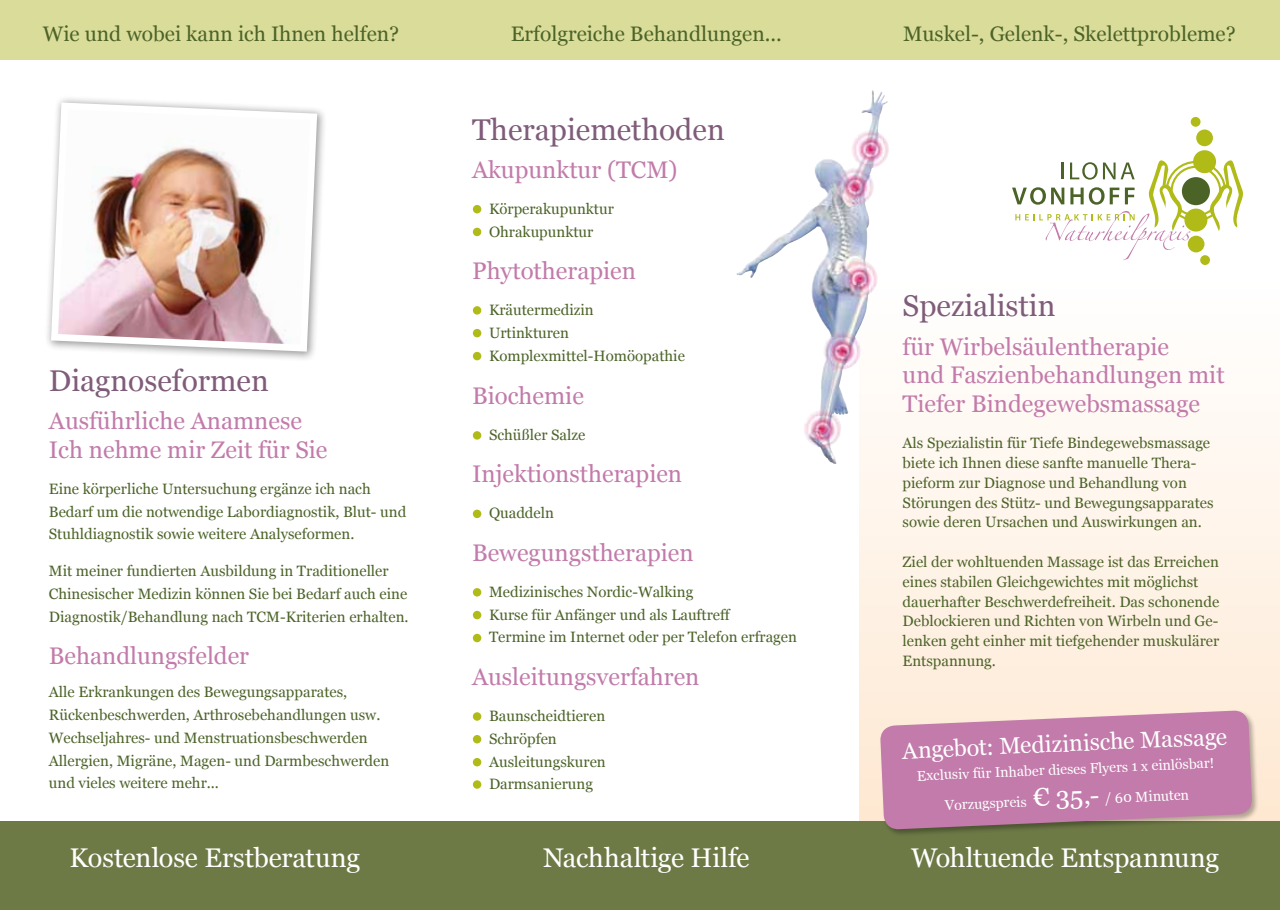
<style>
.page{position:relative;width:1280px;height:910px;background:#fff}
.page>*{position:absolute;margin:0;border:0;box-sizing:border-box;transform-origin:0 0}
.t1{font:30px "Georgia";color:#7f5c79}
.t2{font:27px "Georgia";letter-spacing:-.005em;color:#fff}
.t3{font:24px/28.8px "Georgia";color:#c27baa}
.t4{font:23.25px "Georgia";color:#fff}
.t5{font:21px "Georgia";color:#4c6328}
.t6{font:15px/22.8px "Georgia";color:#4c6328}
.t7{font:14.25px/31px "Georgia";color:#fff;text-align:center}
.s1{font-size:25.5px}
</style>
<div class="page">
<div style="left:859px;top:58px;width:421px;height:765px;background:linear-gradient(to bottom,#fff,#feead6)"></div>
<div style="left:0;top:0;width:1280px;height:60px;background:#dadc9a"></div>
<div style="left:0;top:821px;width:1280px;height:89px;background:#6d7a46"></div>
<div style="left:1193px;top:150px;width:23px;height:23px;background:#b0bb18;border-radius:50%"></div>
<div style="left:1196px;top:130px;width:17px;height:16px;background:#b0bb18;border-radius:50%"></div>
<div style="left:1191px;top:117px;width:9px;height:10px;background:#b0bb18;border-radius:50%"></div>
<div style="left:1200px;top:255px;width:10px;height:10px;background:#b0bb18;border-radius:50%"></div>
<svg style="left:1012px;top:158px;width:231px;height:102px"></svg>
<img style="left:742px;top:90px;width:130px;height:181px">
<div style="left:44px;top:95px;width:284px;height:267px;background:#000;opacity:.4"></div>
<img style="left:48px;top:99px;width:273px;height:256px">
<div style="left:879px;top:709px;width:380px;height:128px;background:#000;opacity:.3"></div>
<svg style="left:880px;top:710px;width:372px;height:120px;background:#c183a7"></svg>
<div style="left:473px;top:780px;width:8px;height:9px;background:#b0bb18;border-radius:50%"></div>
<div style="left:473px;top:712px;width:8px;height:9px;background:#b0bb18;border-radius:50%"></div>
<div style="left:473px;top:588px;width:8px;height:9px;background:#b0bb18;border-radius:50%"></div>
<div style="left:473px;top:306px;width:8px;height:9px;background:#b0bb18;border-radius:50%"></div>
<div style="left:473px;top:205px;width:8px;height:8px;background:#b0bb18;border-radius:50%"></div>
<div style="left:473px;top:510px;width:8px;height:8px;background:#b0bb18;border-radius:50%"></div>
<div style="left:473px;top:735px;width:8px;height:8px;background:#b0bb18;border-radius:50%"></div>
<div style="left:473px;top:611px;width:8px;height:8px;background:#b0bb18;border-radius:50%"></div>
<div style="left:473px;top:329px;width:8px;height:8px;background:#b0bb18;border-radius:50%"></div>
<div style="left:473px;top:228px;width:8px;height:8px;background:#b0bb18;border-radius:50%"></div>
<div style="left:473px;top:431px;width:8px;height:9px;background:#b0bb18;border-radius:50%"></div>
<div style="left:473px;top:758px;width:8px;height:8px;background:#b0bb18;border-radius:50%"></div>
<div style="left:473px;top:634px;width:8px;height:8px;background:#b0bb18;border-radius:50%"></div>
<div style="left:473px;top:352px;width:8px;height:8px;background:#b0bb18;border-radius:50%"></div>
<h3 class="t5" style="left:43px;top:22px;width:358px">Wie und wobei kann ich Ihnen helfen?</h3>
<h3 class="t5" style="left:511px;top:22px;width:272px">Erfolgreiche Behandlungen...</h3>
<h3 class="t5" style="left:903px;top:22px;width:334px">Muskel-, Gelenk-, Skelettprobleme?</h3>
<h1 class="t1" style="left:49px;top:363px;width:221px">Diagnoseformen</h1>
<h3 class="t3" style="left:49px;top:406px;width:280px">Ausführliche Anamnese<br>Ich nehme mir Zeit für Sie</h3>
<p class="t6" style="left:49px;top:477px;width:359px">Eine körperliche Untersuchung ergänze ich nach<br>Bedarf um die notwendige Labordiagnostik, Blut- und<br>Stuhldiagnostik sowie weitere Analyseformen.</p>
<p class="t6" style="left:49px;top:559px;width:361px">Mit meiner fundierten Ausbildung in Traditioneller<br>Chinesischer Medizin können Sie bei Bedarf auch eine<br>Diagnostik/Behandlung nach TCM-Kriterien erhalten.</p>
<h3 class="t3" style="left:49px;top:641px;width:202px">Behandlungsfelder</h3>
<p class="t6" style="left:49px;top:680px;width:342px">Alle Erkrankungen des Bewegungsapparates, Rückenbeschwerden, Arthrosebehandlungen usw.<br>Wechseljahres- und Menstruationsbeschwerden Allergien, Migräne, Magen- und Darmbeschwerden und vieles weitere mehr...</p>
<h1 class="t1" style="left:472px;top:112px;width:254px">Therapiemethoden</h1>
<h3 class="t3" style="left:472px;top:155px;width:207px">Akupunktur (TCM)</h3>
<p class="t6" style="left:489px;top:197px;width:126px">Körperakupunktur<br>Ohrakupunktur</p>
<h3 class="t3" style="left:472px;top:257px;width:165px">Phytotherapien</h3>
<p class="t6" style="left:489px;top:299px;width:197px">Kräutermedizin<br>Urtinkturen<br>Komplexmittel-Homöopathie</p>
<h3 class="t3" style="left:472px;top:381px;width:113px">Biochemie</h3>
<p class="t6" style="left:489px;top:423px;width:98px">Schüßler Salze</p>
<h3 class="t3" style="left:472px;top:459px;width:212px">Injektionstherapien</h3>
<p class="t6" style="left:489px;top:502px;width:66px">Quaddeln</p>
<h3 class="t3" style="left:472px;top:538px;width:223px">Bewegungstherapien</h3>
<p class="t6" style="left:489px;top:580px;width:309px">Medizinisches Nordic-Walking<br>Kurse für Anfänger und als Lauftreff<br>Termine im Internet oder per Telefon erfragen</p>
<h3 class="t3" style="left:472px;top:662px;width:229px">Ausleitungsverfahren</h3>
<p class="t6" style="left:489px;top:704px;width:118px">Baunscheidtieren<br>Schröpfen<br>Ausleitungskuren<br>Darmsanierung</p>
<h1 class="t1" style="left:902px;top:289px;width:154px">Spezialistin</h1>
<h3 class="t3" style="left:902px;top:332px;width:323px">für Wirbelsäulentherapie<br>und Faszienbehandlungen mit<br>Tiefer Bindegewebsmassage</h3>
<p class="t6" style="left:902px;top:433px;width:313px;line-height:19.8px">Als Spezialistin für Tiefe Bindegewebsmassage biete ich Ihnen diese sanfte manuelle Thera&shy;pieform zur Diagnose und Behandlung von Störungen des Stütz- und Bewegungsapparates sowie deren Ursachen und Auswirkungen an.</p>
<p class="t6" style="left:902px;top:552px;width:318px;line-height:19.8px">Ziel der wohltuenden Massage ist das Erreichen eines stabilen Gleichgewichtes mit möglichst dauerhafter Beschwerdefreiheit. Das schonende Deblockieren und Richten von Wirbeln und Ge&shy;lenken geht einher mit tiefgehender muskulärer Entspannung.</p>
<h3 class="t4" style="left:901px;top:736px;width:327px;rotate:-2deg">Angebot: Medizinische Massage</h3>
<p class="t7" style="left:916px;top:759px;width:299px;rotate:-2deg">Exclusiv für Inhaber dieses Flyers 1 x einlösbar!<br>Vorzugspreis <span class="s1">€ 35,-</span> / 60 Minuten</p>
<h2 class="t2" style="left:69px;top:842px;width:292px">Kostenlose Erstberatung</h2>
<h2 class="t2" style="left:543px;top:842px;width:208px">Nachhaltige Hilfe</h2>
<h2 class="t2" style="left:911px;top:842px;width:309px">Wohltuende Entspannung</h2>
</div>
